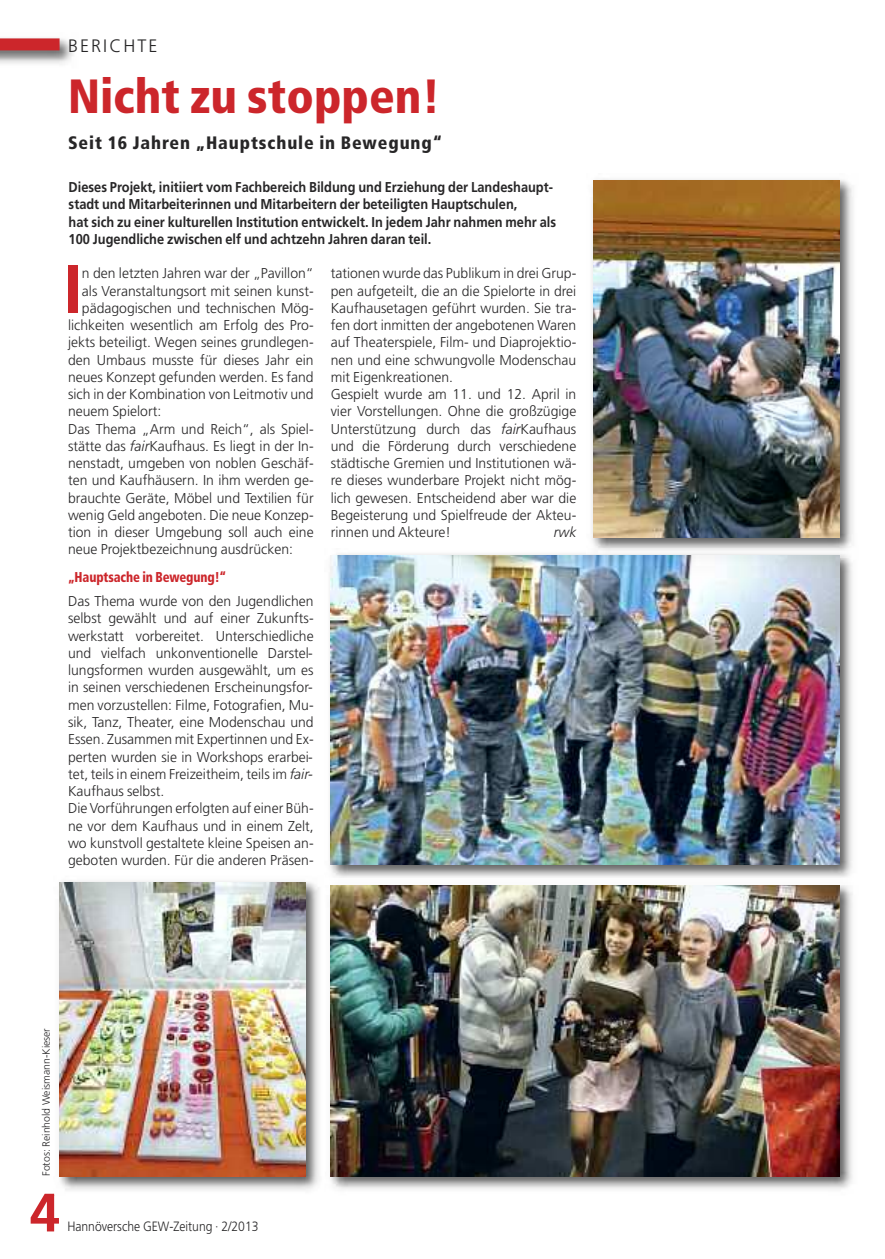
<style>
.page{position:relative;width:885px;height:1259px;background:#fff}
.page>*{position:absolute;margin:0;border:0;box-sizing:border-box;transform-origin:0 0}
.t1{font:900 condensed 68.1px "Frutiger";color:#cc262b;scale:.87 1}
.t2{font:700 54px "Frutiger";color:#cc262b}
.t3{font:900 condensed 48px "Frutiger";color:#cc262b}
.t4{font:900 condensed 18px "Frutiger";letter-spacing:.05em;color:#272627}
.t5{font:300 18px "Frutiger";letter-spacing:.115em;color:#272627}
.t6{font:300 14.25px/17.2px "Frutiger";color:#272627}
.t7{font:700 14.25px/17.2px "Frutiger";color:#272627;scale:.9 1}
.t8{font:900 condensed 14.25px "Frutiger";letter-spacing:-.01em;color:#cc262b;scale:.9 1}
.t9{font:italic 300 14.25px "Frutiger";color:#272627}
.t10{font:300 13.5px "Frutiger";color:#272627;scale:.9 1}
.t11{font:300 10.5px "Frutiger";color:#272627}
.s1{font-style:italic}
</style>
<div class="page">
<img style="left:0;top:39px;width:73px;height:25px">
<div style="left:0;top:38px;width:60px;height:12px;background:#cc262b"></div>
<img style="left:592px;top:179px;width:261px;height:369px">
<img style="left:593px;top:180px;width:245px;height:358px">
<img style="left:59px;top:881px;width:260px;height:309px">
<img style="left:60px;top:882px;width:245px;height:294px">
<img style="left:330px;top:548px;width:523px;height:641px">
<img style="left:331px;top:885px;width:507px;height:291px">
<img style="left:330px;top:879px;width:523px;height:5px">
<img style="left:331px;top:555px;width:507px;height:309px">
<p class="t5" style="left:68px;top:38px;width:91px">BERICHTE</p>
<h3 class="t3" style="left:68px;top:77px;width:374px">Nicht zu stoppen!</h3>
<p class="t4" style="left:68px;top:135px;width:375px">Seit 16 Jahren „Hauptschule in Bewegung“</p>
<p class="t7" style="left:69px;top:180px;width:543px">Dieses Projekt, initiiert vom Fachbereich Bildung und Erziehung der Landeshaupt&shy;stadt und Mitarbeiterinnen und Mitarbeitern der beteiligten Hauptschulen,<br>hat sich zu einer kulturellen Institution entwickelt. In jedem Jahr nahmen mehr als 100 Jugendliche zwischen elf und achtzehn Jahren daran teil.</p>
<h1 class="t1" style="left:65px;top:262px;width:22px">I</h1>
<p class="t6" style="left:82px;top:266px;width:233px">n den letzten Jahren war der „Pavillon“</p>
<p class="t6" style="left:82px;top:283px;width:233px">als Veranstaltungsort mit seinen kunst-</p>
<p class="t6" style="left:82px;top:300px;width:233px">pädagogischen und technischen Mög-</p>
<p class="t6" style="left:68px;top:318px;width:247px">lichkeiten wesentlich am Erfolg des Pro-</p>
<p class="t6" style="left:68px;top:335px;width:247px">jekts beteiligt. Wegen seines grundlegen-</p>
<p class="t6" style="left:68px;top:352px;width:247px">den Umbaus musste für dieses Jahr ein</p>
<p class="t6" style="left:68px;top:369px;width:247px">neues Konzept gefunden werden. Es fand</p>
<p class="t6" style="left:68px;top:387px;width:247px">sich in der Kombination von Leitmotiv und</p>
<p class="t6" style="left:68px;top:404px;width:95px">neuem Spielort:</p>
<p class="t6" style="left:68px;top:421px;width:247px">Das Thema „Arm und Reich“, als Spiel-</p>
<p class="t6" style="left:68px;top:438px;width:247px">stätte das <span class="s1">fair</span>Kaufhaus. Es liegt in der In-</p>
<p class="t6" style="left:68px;top:456px;width:247px">nenstadt, umgeben von noblen Geschäf-</p>
<p class="t6" style="left:68px;top:473px;width:247px">ten und Kaufhäusern. In ihm werden ge-</p>
<p class="t6" style="left:68px;top:490px;width:247px">brauchte Geräte, Möbel und Textilien für</p>
<p class="t6" style="left:68px;top:507px;width:247px">wenig Geld angeboten. Die neue Konzep-</p>
<p class="t6" style="left:68px;top:525px;width:247px">tion in dieser Umgebung soll auch eine</p>
<p class="t6" style="left:68px;top:542px;width:226px">neue Projektbezeichnung ausdrücken:</p>
<p class="t8" style="left:68px;top:571px;width:177px">„Hauptsache in Bewegung!“</p>
<p class="t6" style="left:68px;top:594px;width:247px">Das Thema wurde von den Jugendlichen selbst gewählt und auf einer Zukunfts&shy;werkstatt vorbereitet. Unterschiedliche und vielfach unkonventionelle Darstel&shy;lungsformen wurden ausgewählt, um es in seinen verschiedenen Erscheinungsfor&shy;men vorzustellen: Filme, Fotografien, Mu&shy;sik, Tanz, Theater, eine Modenschau und Essen. Zusammen mit Expertinnen und Ex&shy;perten wurden sie in Workshops erarbei&shy;tet, teils in einem Freizeitheim, teils im <span class="s1">fair-</span>Kaufhaus selbst.<br>Die Vorführungen erfolgten auf einer Büh&shy;ne vor dem Kaufhaus und in einem Zelt, wo kunstvoll gestaltete kleine Speisen an&shy;geboten wurden. Für die anderen Präsen-</p>
<p class="t6" style="left:331px;top:266px;width:247px">tationen wurde das Publikum in drei Grup&shy;pen aufgeteilt, die an die Spielorte in drei Kaufhausetagen geführt wurden. Sie tra&shy;fen dort inmitten der angebotenen Waren auf Theaterspiele, Film- und Diaprojektio&shy;nen und eine schwungvolle Modenschau mit Eigenkreationen.<br>Gespielt wurde am 11. und 12. April in vier Vorstellungen. Ohne die großzügige Unterstützung durch das <span class="s1">fair</span>Kaufhaus und die Förderung durch verschiedene städtische Gremien und Institutionen wä&shy;re dieses wunderbare Projekt nicht mög&shy;lich gewesen. Entscheidend aber war die Begeisterung und Spielfreude der Akteu&shy;rinnen und Akteure!</p>
<p class="t9" style="left:554px;top:526px;width:24px">rwk</p>
<p class="t11" style="left:42px;top:1176px;width:149px;rotate:-90deg">Fotos: Reinhold Weismann-Kieser</p>
<h2 class="t2" style="left:30px;top:1191px;width:32px">4</h2>
<p class="t10" style="left:67px;top:1221px;width:214px">Hannöversche GEW-Zeitung · 2/2013</p>
</div>
